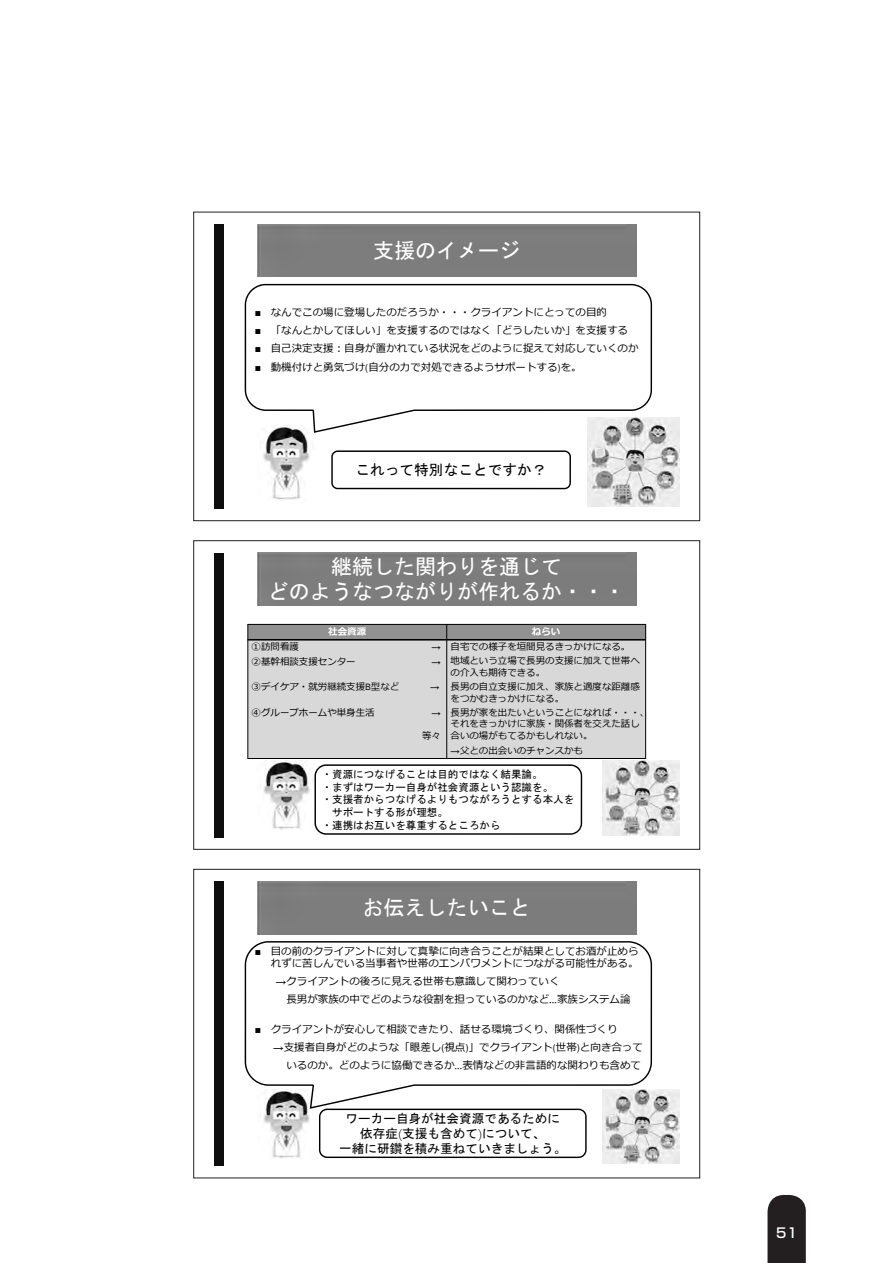
<style>
.page{position:relative;width:893px;height:1263px;background:#fff}
.page>*{position:absolute;margin:0;border:0;box-sizing:border-box;transform-origin:0 0}
.t1{font:21px/25.2px "MS Gothic";color:#fff;text-align:center}
.t2{font:14.7px "MS Gothic";color:#000}
.t3{font:500 13.5px "Shin Go Pr 6";color:#fff}
.t4{font:12.6px/15.1px "MS Gothic";color:#000;text-align:center}
.t5{font:10.5px/18.1px "Meiryo";color:#000;text-align:right}
.t6{font:10.5px "MS Gothic";color:#000}
.t7{font:9.45px/14.2px "Meiryo";color:#000}
.t8{font:700 9.45px "Meiryo";color:#fff}
.t9{font:9.45px "Franklin Gothic";color:#000}
.s1{font-family:"Franklin Gothic"}
.s2{font-family:"Gill Sans";font-weight:300}
</style>
<div class="page">
<svg style="left:767px;top:1195px;width:39px;height:68px;background:#302c2d"></svg>
<div style="left:214px;top:224px;width:9px;height:284px;background:#0e0e0e"></div>
<div style="left:257px;top:224px;width:379px;height:53px;background:#7d7d7d"></div>
<img style="left:263px;top:433px;width:47px;height:68px">
<svg style="left:245px;top:284px;width:407px;height:149px"></svg>
<svg style="left:331px;top:450px;width:240px;height:39px"></svg>
<img style="left:587px;top:417px;width:92px;height:90px">
<div style="left:193px;top:212px;width:507px;height:309px;border:1px solid #231f20"></div>
<div style="left:214px;top:553px;width:9px;height:284px;background:#0e0e0e"></div>
<div style="left:257px;top:553px;width:379px;height:53px;background:#7d7d7d"></div>
<img style="left:263px;top:760px;width:47px;height:69px">
<svg style="left:314px;top:764px;width:268px;height:71px"></svg>
<div style="left:248px;top:624px;width:398px;height:16px;background:#919191"></div>
<div style="left:248px;top:640px;width:398px;height:118px;background:#d8d8d8"></div>
<hr style="left:446px;top:624px;width:1px;height:135px;background:#000">
<hr style="left:248px;top:639px;width:398px;height:1px;background:#000">
<hr style="left:248px;top:624px;width:1px;height:135px;background:#000">
<hr style="left:645px;top:624px;width:1px;height:135px;background:#000">
<hr style="left:248px;top:624px;width:398px;height:1px;background:#000">
<hr style="left:248px;top:758px;width:398px;height:1px;background:#000">
<img style="left:602px;top:760px;width:77px;height:75px">
<div style="left:193px;top:540px;width:507px;height:309px;border:1px solid #231f20"></div>
<div style="left:214px;top:881px;width:9px;height:285px;background:#0e0e0e"></div>
<img style="left:602px;top:1089px;width:77px;height:75px">
<div style="left:257px;top:881px;width:379px;height:53px;background:#7d7d7d"></div>
<img style="left:263px;top:1109px;width:47px;height:49px">
<svg style="left:245px;top:941px;width:407px;height:168px"></svg>
<svg style="left:319px;top:1108px;width:268px;height:50px"></svg>
<div style="left:193px;top:869px;width:507px;height:309px;border:1px solid #231f20"></div>
<h1 class="t1" style="left:373px;top:238px;width:149px">支援のイメージ</h1>
<p class="t5" style="left:255px;top:304px;width:354px"><span class="s1">■</span> なんでこの場に登場したのだろうか・・・クライアントにとっての目的</p>
<p class="t5" style="left:255px;top:322px;width:375px"><span class="s1">■</span> 「なんとかしてほしい」を支援するのではなく「どうしたいか」を支援する</p>
<p class="t5" style="left:255px;top:340px;width:385px"><span class="s1">■</span> 自己決定支援：自身が置かれている状況をどのように捉えて対応していくのか</p>
<p class="t5" style="left:255px;top:358px;width:328px"><span class="s1">■</span> 動機付けと勇気づけ<span class="s1">(</span>自分の⼒で対処できるようサポートする<span class="s1">)</span>を。</p>
<h2 class="t2" style="left:355px;top:462px;width:193px">これって特別なことですか？</h2>
<h1 class="t1" style="left:268px;top:554px;width:359px">継続した関わりを通じて<br>どのようなつながりが作れるか・・・</h1>
<p class="t8" style="left:328px;top:625px;width:39px">社会資源</p>
<p class="t8" style="left:532px;top:625px;width:30px">ねらい</p>
<p class="t7" style="left:252px;top:640px;width:49px">①訪問看護</p>
<p class="t9" style="left:431px;top:641px;width:11px">→</p>
<p class="t7" style="left:252px;top:654px;width:106px">②基幹相談支援センター</p>
<p class="t9" style="left:431px;top:655px;width:11px">→</p>
<p class="t7" style="left:252px;top:680px;width:149px">③デイケア・就労継続支援<span class="s1">B</span>型など</p>
<p class="t9" style="left:430px;top:681px;width:11px">→</p>
<p class="t7" style="left:252px;top:706px;width:125px">④グループホームや単身生活</p>
<p class="t9" style="left:431px;top:707px;width:11px">→</p>
<p class="t7" style="left:422px;top:729px;width:20px">等々</p>
<p class="t7" style="left:451px;top:640px;width:191px">自宅での様⼦を垣間⾒るきっかけになる。地域という⽴場で⻑男の支援に加えて世帯へ</p>
<p class="t7" style="left:451px;top:666px;width:191px">の介⼊も期待できる。<br>⻑男の自⽴支援に加え、家族と適度な距離感</p>
<p class="t7" style="left:451px;top:692px;width:200px">をつかむきっかけになる。<br>⻑男が家を出たいということになれば・・・、</p>
<p class="t7" style="left:451px;top:719px;width:191px;line-height:11.7px">それをきっかけに家族・関係者を交えた話し合いの場がもてるかもしれない。</p>
<p class="t7" style="left:451px;top:743px;width:134px"><span class="s1">→</span>⽗との出会いのチャンスかも</p>
<p class="t6" style="left:322px;top:769px;width:222px">・資源につなげることは目的ではなく結果論。</p>
<p class="t6" style="left:322px;top:782px;width:233px">・まずはワーカー自身が社会資源という認識を。</p>
<p class="t6" style="left:322px;top:794px;width:254px">・支援者からつなげるよりもつながろうとする本人を</p>
<p class="t6" style="left:332px;top:807px;width:117px">サポートする形が理想。</p>
<p class="t6" style="left:322px;top:819px;width:180px">・連携はお互いを尊重するところから</p>
<h1 class="t1" style="left:363px;top:895px;width:170px">お伝えしたいこと</h1>
<p class="t5" style="left:255px;top:945px;width:385px;line-height:12.1px"><span class="s1">■</span> 目の前のクライアントに対して真摯に向き合うことが結果としてお酒が止められずに苦しんでいる当事者や世帯のエンパワメントにつながる可能性がある。</p>
<p class="t5" style="left:286px;top:973px;width:346px;text-align:left;text-indent:-11px"><span class="s1">→</span>クライアントの後ろに⾒える世帯も意識して関わっていく<br>⻑男が家族の中でどのような役割を担っているのかなど<span class="s1">…</span>家族システム論</p>
<p class="t5" style="left:255px;top:1020px;width:364px"><span class="s1">■</span> クライアントが安⼼して相談できたり、話せる環境づくり、関係性づくり</p>
<p class="t5" style="left:273px;top:1038px;width:371px"><span class="s1">→</span>支援者自身がどのような「眼差し<span class="s1">(</span>視点<span class="s1">)</span>」でクライアント<span class="s1">(</span>世帯<span class="s1">)</span>と向き合っているのか。どのように協働できるか<span class="s1">…</span>表情などの非言語的な関わりも含めて</p>
<p class="t4" style="left:339px;top:1110px;width:229px">ワーカー自身が社会資源であるために依存症<span class="s2">(</span>支援も含めて<span class="s2">)</span>について、<br>一緒に研鑽を積み重ねていきましょう。</p>
<p class="t3" style="left:776px;top:1222px;width:23px">51</p>
</div>
